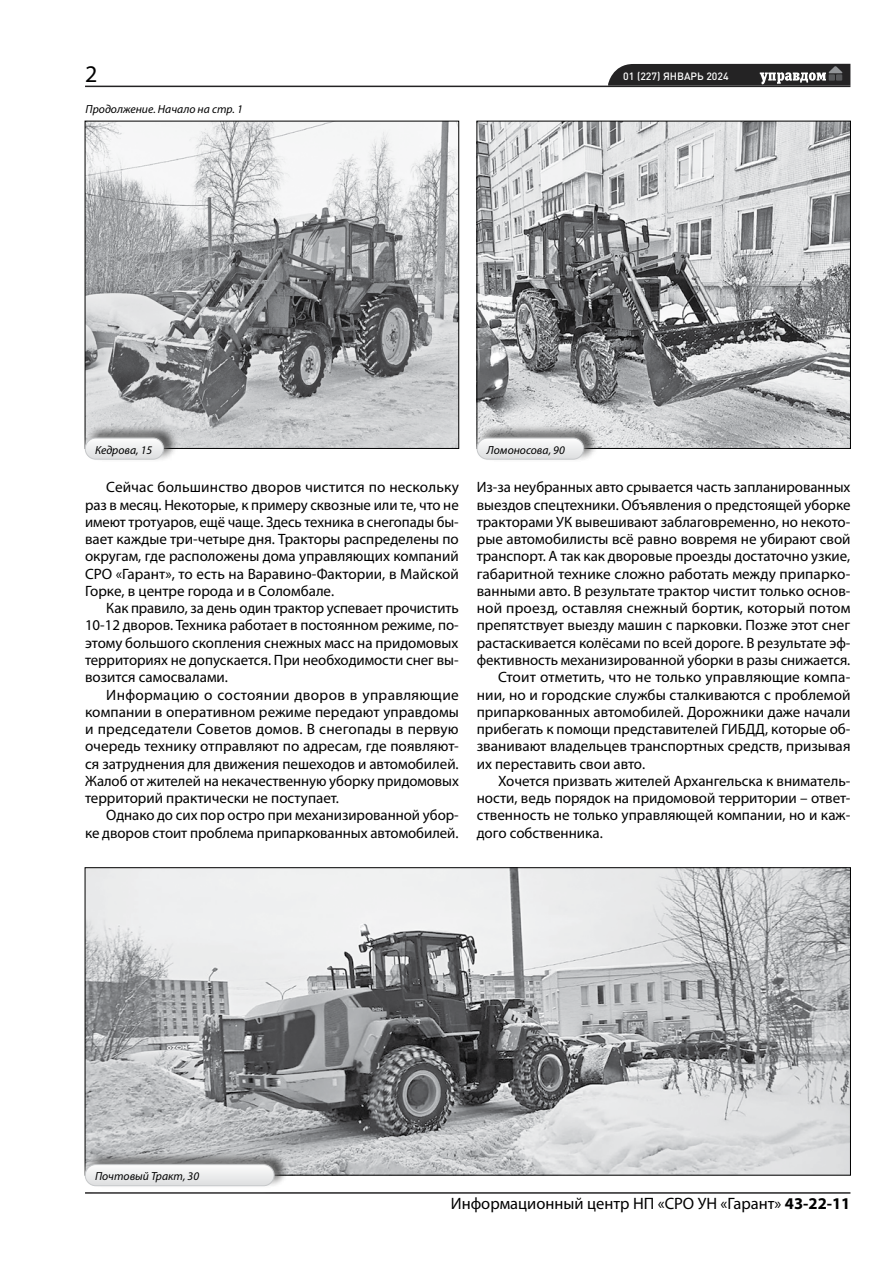
<style>
.page{position:relative;width:893px;height:1263px;background:#fff}
.page>*{position:absolute;margin:0;border:0;box-sizing:border-box;transform-origin:0 0}
.t1{font:24px "Myriad Pro";color:#000}
.t2{font:16.5px "Myriad Pro";color:#000}
.t3{font:15px/17.2px "Myriad Pro";color:#000;text-align:justify}
.t4{font:italic 11.7px "Myriad Pro";color:#000}
.t5{font:500 10.5px "DIN Pro";color:#fff}
.s1{font-weight:700}
</style>
<div class="page">
<hr style="left:85px;top:86px;width:765px;height:1px;background:#242324">
<hr style="left:85px;top:1192px;width:765px;height:2px;background:#242324">
<svg style="left:608px;top:64px;width:242px;height:22px;background:#3d3c3d"></svg>
<img style="left:87px;top:123px;width:370px;height:324px">
<div style="left:85px;top:121px;width:374px;height:328px;border:1px solid #000"></div>
<img style="left:479px;top:123px;width:370px;height:324px">
<div style="left:477px;top:121px;width:374px;height:328px;border:1px solid #000"></div>
<img style="left:87px;top:869px;width:762px;height:304px">
<div style="left:84px;top:424px;width:94px;height:38px;background:#000;opacity:.75"></div>
<div style="left:76px;top:428px;width:97px;height:41px;background:#fff;opacity:.75"></div>
<svg style="left:85px;top:438px;width:79px;height:21px"></svg>
<div style="left:85px;top:438px;width:79px;height:21px;border:1px solid #c6c8ca;border-radius:11px"></div>
<div style="left:84px;top:1151px;width:205px;height:37px;background:#000;opacity:.75"></div>
<div style="left:76px;top:1154px;width:208px;height:42px;background:#fff;opacity:.75"></div>
<div style="left:85px;top:1164px;width:189px;height:22px;background:linear-gradient(to right,#eeeeef,#eeeeef);border-radius:11px"></div>
<div style="left:85px;top:1164px;width:189px;height:22px;border:1px solid #c6c8ca;border-radius:11px"></div>
<div style="left:476px;top:424px;width:122px;height:38px;background:#000;opacity:.75"></div>
<div style="left:468px;top:428px;width:125px;height:41px;background:#fff;opacity:.75"></div>
<div style="left:477px;top:438px;width:107px;height:21px;background:linear-gradient(to right,#ededee,#ecedee);border-radius:11px"></div>
<div style="left:477px;top:438px;width:107px;height:21px;border:1px solid #c6c8ca;border-radius:11px"></div>
<h1 class="t1" style="left:85px;top:61px;width:14px">2</h1>
<p class="t5" style="left:623px;top:69px;width:107px">01 (227) ЯНВАРЬ 2024</p>
<p class="t4" style="left:86px;top:103px;width:159px">Продолжение. Начало на стр. 1</p>
<p class="t4" style="left:95px;top:443px;width:59px">Кедрова, 15</p>
<p class="t3" style="left:85px;top:479px;width:375px;text-indent:21px">Сейчас большинство дворов чистится по нескольку раз в месяц. Некоторые, к примеру сквозные или те, что не имеют тротуаров, ещё чаще. Здесь техника в снегопады бы&shy;вает каждые три-четыре дня. Тракторы распределены по округам, где расположены дома управляющих компаний СРО «Гарант», то есть на Варавино-Фактории, в Майской Горке, в центре города и в Соломбале.</p>
<p class="t3" style="left:85px;top:600px;width:375px;text-indent:21px">Как правило, за день один трактор успевает прочистить 10-12 дворов. Техника работает в постоянном режиме, по&shy;этому большого скопления снежных масс на придомовых территориях не допускается. При необходимости снег вы&shy;возится самосвалами.</p>
<p class="t3" style="left:85px;top:686px;width:375px;text-indent:21px">Информацию о состоянии дворов в управляющие компании в оперативном режиме передают управдомы и председатели Советов домов. В снегопады в первую очередь технику отправляют по адресам, где появляют&shy;ся затруднения для движения пешеходов и автомобилей.<br>Жалоб от жителей на некачественную уборку придомовых территорий практически не поступает.</p>
<p class="t3" style="left:85px;top:807px;width:375px;text-align:right">Однако до сих пор остро при механизированной убор-<br>ке дворов стоит проблема припаркованных автомобилей.</p>
<p class="t4" style="left:487px;top:443px;width:79px">Ломоносова, 90</p>
<p class="t3" style="left:477px;top:479px;width:375px">Из-за неубранных авто срывается часть запланированных</p>
<p class="t3" style="left:477px;top:496px;width:375px">выездов спецтехники. Объявления о предстоящей уборке</p>
<p class="t3" style="left:477px;top:514px;width:375px">тракторами УК вывешивают заблаговременно, но некото-</p>
<p class="t3" style="left:477px;top:531px;width:375px">рые автомобилисты всё равно вовремя не убирают свой</p>
<p class="t3" style="left:477px;top:548px;width:375px">транспорт. А так как дворовые проезды достаточно узкие,</p>
<p class="t3" style="left:477px;top:565px;width:375px">габаритной технике сложно работать между припарко-</p>
<p class="t3" style="left:477px;top:583px;width:375px">ванными авто. В результате трактор чистит только основ-</p>
<p class="t3" style="left:477px;top:600px;width:375px">ной проезд, оставляя снежный бортик, который потом</p>
<p class="t3" style="left:477px;top:617px;width:375px">препятствует выезду машин с парковки. Позже этот снег</p>
<p class="t3" style="left:477px;top:634px;width:375px">растаскивается колёсами по всей дороге. В результате эф-</p>
<p class="t3" style="left:477px;top:652px;width:375px">фективность механизированной уборки в разы снижается.</p>
<p class="t3" style="left:498px;top:669px;width:354px">Стоит отметить, что не только управляющие компа-</p>
<p class="t3" style="left:477px;top:686px;width:375px">нии, но и городские службы сталкиваются с проблемой</p>
<p class="t3" style="left:477px;top:703px;width:375px">припаркованных автомобилей. Дорожники даже начали</p>
<p class="t3" style="left:477px;top:721px;width:375px">прибегать к помощи представителей ГИБДД, которые об-</p>
<p class="t3" style="left:477px;top:738px;width:375px">званивают владельцев транспортных средств, призывая</p>
<p class="t3" style="left:477px;top:755px;width:170px">их переставить свои авто.</p>
<p class="t3" style="left:498px;top:772px;width:354px">Хочется призвать жителей Архангельска к вниматель-</p>
<p class="t3" style="left:477px;top:790px;width:375px">ности, ведь порядок на придомовой территории – ответ-</p>
<p class="t3" style="left:477px;top:807px;width:375px">ственность не только управляющей компании, но и каж-</p>
<p class="t3" style="left:477px;top:824px;width:128px">дого собственника.</p>
<p class="t4" style="left:95px;top:1170px;width:106px">Почтовый Тракт, 30</p>
<p class="t2" style="left:451px;top:1194px;width:401px">Информационный центр НП «СРО УН «Гарант» <span class="s1">43-22-11</span></p>
</div>
